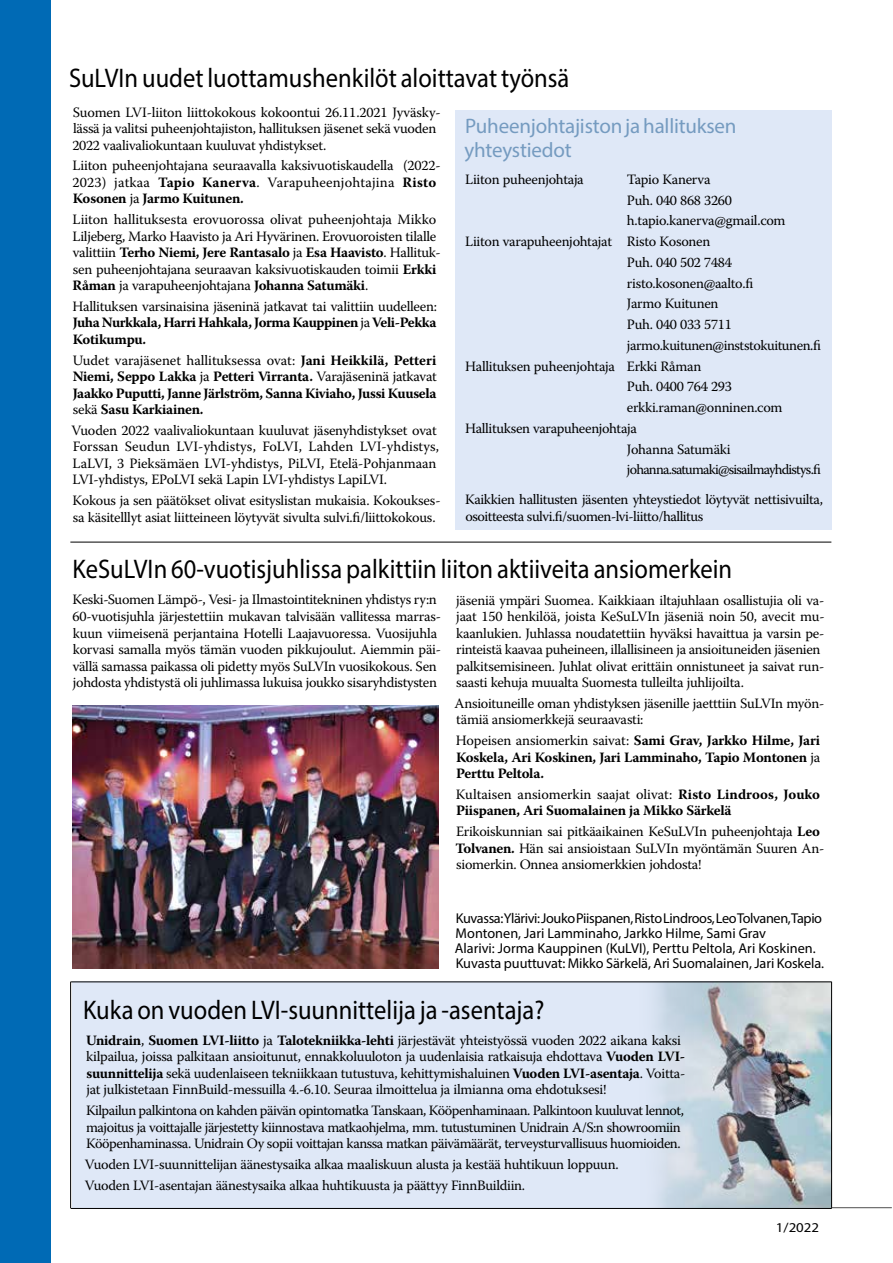
<style>
.page{position:relative;width:893px;height:1263px;background:#fff}
.page>*{position:absolute;margin:0;border:0;box-sizing:border-box;transform-origin:0 0}
.t1{font:27px "Myriad Pro";color:#000;scale:.91 1}
.t2{font:21px/24px "Myriad Pro";letter-spacing:-.01em;color:#759bc0}
.t3{font:14.25px/16.5px "Warnock Pro";letter-spacing:-.02em;color:#000}
.t4{font:700 14.25px/16.5px "Warnock Pro";letter-spacing:-.02em;color:#000;text-align:justify}
.t5{font:14.25px/15px "Myriad Pro";letter-spacing:-.01em;color:#000}
.t6{font:14.1px "Warnock Pro";letter-spacing:-.055em;color:#000}
.t7{font:13.5px "Myriad Pro";color:#000;scale:1.1 1}
.s1{font-weight:700}
.s2{font-weight:400}
</style>
<div class="page">
<div style="left:0;top:0;width:51px;height:1263px;background:#006ab5"></div>
<hr style="left:61px;top:1207px;width:831px;height:1px;background:#000">
<div style="left:72px;top:982px;width:759px;height:226px;background:#dfe8f7"></div>
<div style="left:455px;top:110px;width:376px;height:419px;background:#dfe8f7"></div>
<img style="left:72px;top:706px;width:367px;height:262px">
<img style="left:656px;top:983px;width:175px;height:224px">
<hr style="left:70px;top:542px;width:761px;height:1px;background:#000">
<hr style="left:70px;top:982px;width:761px;height:1px;background:#000">
<div style="left:54px;top:1167px;width:18px;height:58px;background:#fff"></div>
<hr style="left:831px;top:982px;width:1px;height:226px;background:#000">
<hr style="left:70px;top:982px;width:1px;height:226px;background:#000">
<hr style="left:71px;top:1208px;width:761px;height:1px;background:#000">
<h1 class="t1" style="left:69px;top:61px;width:551px">SuLVIn uudet luottamushenkilöt aloittavat työnsä</h1>
<p class="t3" style="left:72px;top:103px;width:370px">Suomen LVI-liiton liittokokous kokoontui 26.11.2021 Jyväsky&shy;lässä ja valitsi puheenjohtajiston, hallituksen jäsenet sekä vuoden<br>2022 vaalivaliokuntaan kuuluvat yhdistykset.</p>
<p class="t3" style="left:72px;top:157px;width:370px">Liiton puheenjohtajana seuraavalla kaksivuotiskaudella (2022-<br>2023) jatkaa <span class="s1">Tapio Kanerva</span>. Varapuheenjohtajina <span class="s1">Risto<br>Kosonen</span> ja <span class="s1">Jarmo Kuitunen.</span></p>
<p class="t3" style="left:73px;top:211px;width:369px">Liiton hallituksesta erovuorossa olivat puheenjohtaja Mikko Liljeberg, Marko Haavisto ja Ari Hyvärinen. Erovuoroisten tilalle valittiin <span class="s1">Terho Niemi, Jere Rantasalo</span> ja <span class="s1">Esa Haavisto</span>. Hallituk&shy;sen puheenjohtajana seuraavan kaksivuotiskauden toimii <span class="s1">Erkki Råman</span> ja varapuheenjohtajana <span class="s1">Johanna Satumäki</span>.</p>
<p class="t3" style="left:73px;top:298px;width:366px;text-align:justify">Hallituksen varsinaisina jäseninä jatkavat tai valittiin uudelleen:<br><span class="s1">Juha Nurkkala, Harri Hahkala, Jorma Kauppinen</span> ja <span class="s1">Veli-Pekka Kotikumpu.</span></p>
<p class="t4" style="left:73px;top:351px;width:366px"><span class="s2">Uudet varajäsenet hallituksessa ovat:</span> Jani Heikkilä, Petteri Niemi, Seppo Lakka <span class="s2">ja</span> Petteri Virranta. <span class="s2">Varajäseninä jatkavat </span>Jaakko Puputti, Janne Järlström, Sanna Kiviaho, Jussi Kuusela <span class="s2">sekä</span> Sasu Karkiainen.</p>
<p class="t3" style="left:72px;top:422px;width:369px">Vuoden 2022 vaalivaliokuntaan kuuluvat jäsenyhdistykset ovat Forssan Seudun LVI-yhdistys, FoLVI, Lahden LVI-yhdistys, LaLVI, 3 Pieksämäen LVI-yhdistys, PiLVI, Etelä-Pohjanmaan LVI-yhdistys, EPoLVI sekä Lapin LVI-yhdistys LapiLVI.</p>
<p class="t3" style="left:73px;top:492px;width:369px">Kokous ja sen päätökset olivat esityslistan mukaisia. Kokoukses&shy;sa käsitelllyt asiat liitteineen löytyvät sivulta sulvi.fi/liittokokous.</p>
<h2 class="t2" style="left:464px;top:114px;width:274px">Puheenjohtajiston ja hallituksen yhteystiedot</h2>
<p class="t3" style="left:465px;top:171px;width:120px">Liiton puheenjohtaja</p>
<p class="t3" style="left:627px;top:171px;width:85px">Tapio Kanerva</p>
<p class="t3" style="left:627px;top:191px;width:107px">Puh. 040 868 3260</p>
<p class="t3" style="left:627px;top:212px;width:160px">h.tapio.kanerva@gmail.com</p>
<p class="t3" style="left:465px;top:233px;width:247px">Liiton varapuheenjohtajat Risto Kosonen</p>
<p class="t3" style="left:627px;top:254px;width:107px">Puh. 040 502 7484</p>
<p class="t3" style="left:627px;top:274px;width:128px">risto.kosonen@aalto.fi</p>
<p class="t3" style="left:627px;top:295px;width:93px">Jarmo Kuitunen</p>
<p class="t3" style="left:627px;top:316px;width:107px">Puh. 040 033 5711</p>
<p class="t3" style="left:627px;top:337px;width:196px">jarmo.kuitunen@inststokuitunen.fi</p>
<p class="t3" style="left:465px;top:357px;width:238px">Hallituksen puheenjohtaja Erkki Råman</p>
<p class="t3" style="left:627px;top:378px;width:107px">Puh. 0400 764 293</p>
<p class="t3" style="left:627px;top:399px;width:157px">erkki.raman@onninen.com</p>
<p class="t3" style="left:465px;top:420px;width:173px">Hallituksen varapuheenjohtaja</p>
<p class="t3" style="left:627px;top:440px;width:105px">Johanna Satumäki</p>
<p class="t6" style="left:627px;top:461px;width:196px">johanna.satumaki@sisailmayhdistys.fi</p>
<p class="t3" style="left:465px;top:491px;width:359px">Kaikkien hallitusten jäsenten yhteystiedot löytyvät nettisivuilta, osoitteesta sulvi.fi/suomen-lvi-liitto/hallitus</p>
<h1 class="t1" style="left:72px;top:552px;width:727px">KeSuLVIn 60-vuotisjuhlissa palkittiin liiton aktiiveita ansiomerkein</h1>
<p class="t3" style="left:73px;top:591px;width:370px">Keski-Suomen Lämpö-, Vesi- ja Ilmastointitekninen yhdistys ry:n 60-vuotisjuhla järjestettiin mukavan talvisään vallitessa marras&shy;kuun viimeisenä perjantaina Hotelli Laajavuoressa. Vuosijuhla korvasi samalla myös tämän vuoden pikkujoulut. Aiemmin päi&shy;vällä samassa paikassa oli pidetty myös SuLVIn vuosikokous. Sen johdosta yhdistystä oli juhlimassa lukuisa joukko sisaryhdistysten</p>
<p class="t3" style="left:456px;top:591px;width:370px">jäseniä ympäri Suomea. Kaikkiaan iltajuhlaan osallistujia oli va&shy;jaat 150 henkilöä, joista KeSuLVIn jäseniä noin 50, avecit mu&shy;kaanlukien. Juhlassa noudatettiin hyväksi havaittua ja varsin pe&shy;rinteistä kaavaa puheineen, illallisineen ja ansioituneiden jäsenien palkitsemisineen. Juhlat olivat erittäin onnistuneet ja saivat run&shy;saasti kehuja muualta Suomesta tulleilta juhlijoilta.</p>
<p class="t3" style="left:455px;top:695px;width:371px">Ansioituneille oman yhdistyksen jäsenille jaetttiin SuLVIn myön&shy;tämiä ansiomerkkejä seuraavasti:</p>
<p class="t4" style="left:456px;top:732px;width:366px"><span class="s2">Hopeisen ansiomerkin saivat:</span> Sami Grav, Jarkko Hilme, Jari Koskela, Ari Koskinen, Jari Lamminaho, Tapio Montonen <span class="s2">ja </span>Perttu Peltola.</p>
<p class="t4" style="left:456px;top:786px;width:366px"><span class="s2">Kultaisen ansiomerkin saajat olivat:</span> Risto Lindroos, Jouko<br>Piispanen, Ari Suomalainen ja Mikko Särkelä</p>
<p class="t3" style="left:455px;top:823px;width:370px">Erikoiskunnian sai pitkäaikainen KeSuLVIn puheenjohtaja <span class="s1">Leo<br>Tolvanen.</span> Hän sai ansioistaan SuLVIn myöntämän Suuren An&shy;siomerkin. Onnea ansiomerkkien johdosta!</p>
<p class="t5" style="left:455px;top:911px;width:371px">Kuvassa: Ylärivi: Jouko Piispanen, Risto Lindroos, Leo Tolvanen, Tapio Montonen, Jari Lamminaho, Jarkko Hilme, Sami Grav<br>Alarivi: Jorma Kauppinen (KuLVI), Perttu Peltola, Ari Koskinen.<br>Kuvasta puuttuvat: Mikko Särkelä, Ari Suomalainen, Jari Koskela.</p>
<h1 class="t1" style="left:83px;top:994px;width:508px">Kuka on vuoden LVI-suunnittelija ja -asentaja?</h1>
<p class="t3" style="left:86px;top:1032px;width:601px"><span class="s1">Unidrain</span>, <span class="s1">Suomen LVI-liitto</span> ja <span class="s1">Talotekniikka-lehti</span> järjestävät yhteistyössä vuoden 2022 aikana kaksi kilpailua, joissa palkitaan ansioitunut, ennakkoluuloton ja uudenlaisia ratkaisuja ehdottava <span class="s1">Vuoden LVI&shy;suunnittelija</span> sekä uudenlaiseen tekniikkaan tutustuva, kehittymishaluinen <span class="s1">Vuoden LVI-asentaja</span>. Voitta&shy;jat julkistetaan FinnBuild-messuilla 4.-6.10. Seuraa ilmoittelua ja ilmianna oma ehdotuksesi!</p>
<p class="t3" style="left:86px;top:1102px;width:600px">Kilpailun palkintona on kahden päivän opintomatka Tanskaan, Kööpenhaminaan. Palkintoon kuuluvat lennot, majoitus ja voittajalle järjestetty kiinnostava matkaohjelma, mm. tutustuminen Unidrain A/S:n showroomiin<br>Kööpenhaminassa. Unidrain Oy sopii voittajan kanssa matkan päivämäärät, terveysturvallisuus huomioiden.</p>
<p class="t3" style="left:85px;top:1154px;width:535px;line-height:20.7px">Vuoden LVI-suunnittelijan äänestysaika alkaa maaliskuun alusta ja kestää huhtikuun loppuun.<br>Vuoden LVI-asentajan äänestysaika alkaa huhtikuusta ja päättyy FinnBuildiin.</p>
<p class="t7" style="left:776px;top:1219px;width:41px">1/2022</p>
</div>
